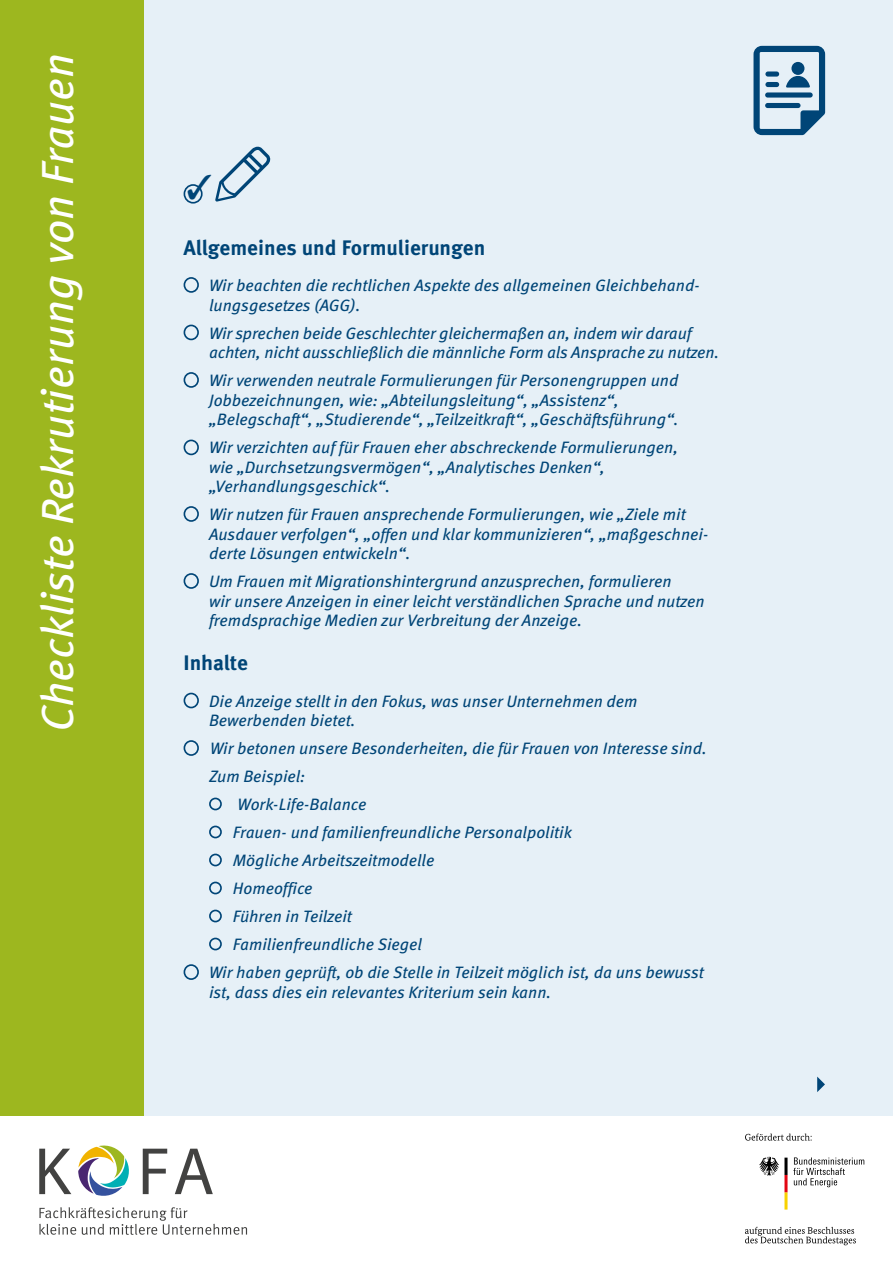
<style>
.page{position:relative;width:893px;height:1263px;background:#fff}
.page>*{position:absolute;margin:0;border:0;box-sizing:border-box;transform-origin:0 0}
.t1{font:italic 45px "Meta OT";color:#fff}
.t2{font:700 21px "Meta OT";color:#004577}
.t3{font:italic 16.5px/19.5px "Meta OT";color:#004577}
</style>
<div class="page">
<div style="left:0;top:0;width:893px;height:1116px;background:#e6f0f7"></div>
<div style="left:0;top:0;width:143px;height:1116px;background:#9db71f"></div>
<svg style="left:78px;top:1145px;width:51px;height:51px"></svg>
<svg style="left:39px;top:1149px;width:32px;height:45px"></svg>
<svg style="left:143px;top:1149px;width:24px;height:45px"></svg>
<svg style="left:175px;top:1149px;width:38px;height:45px"></svg>
<svg style="left:39px;top:1207px;width:208px;height:28px"></svg>
<svg style="left:759px;top:1157px;width:28px;height:52px"></svg>
<svg style="left:793px;top:1157px;width:71px;height:30px"></svg>
<svg style="left:745px;top:1133px;width:67px;height:7px"></svg>
<svg style="left:745px;top:1227px;width:111px;height:18px"></svg>
<div style="left:184px;top:277px;width:15px;height:16px;border:2px solid #004577;border-radius:50%"></div>
<div style="left:184px;top:325px;width:15px;height:15px;border:2px solid #004577;border-radius:50%"></div>
<div style="left:184px;top:372px;width:15px;height:16px;border:2px solid #004577;border-radius:50%"></div>
<div style="left:184px;top:440px;width:15px;height:15px;border:2px solid #004577;border-radius:50%"></div>
<div style="left:184px;top:506px;width:15px;height:16px;border:2px solid #004577;border-radius:50%"></div>
<div style="left:184px;top:573px;width:15px;height:16px;border:2px solid #004577;border-radius:50%"></div>
<div style="left:184px;top:693px;width:15px;height:15px;border:2px solid #004577;border-radius:50%"></div>
<div style="left:184px;top:740px;width:15px;height:16px;border:2px solid #004577;border-radius:50%"></div>
<div style="left:209px;top:798px;width:13px;height:12px;border:2px solid #004578;border-radius:50%"></div>
<div style="left:209px;top:826px;width:13px;height:12px;border:2px solid #004578;border-radius:50%"></div>
<div style="left:209px;top:854px;width:13px;height:12px;border:2px solid #004578;border-radius:50%"></div>
<div style="left:209px;top:882px;width:13px;height:12px;border:2px solid #004578;border-radius:50%"></div>
<div style="left:209px;top:910px;width:13px;height:12px;border:2px solid #004578;border-radius:50%"></div>
<div style="left:209px;top:938px;width:13px;height:12px;border:2px solid #004578;border-radius:50%"></div>
<div style="left:184px;top:964px;width:15px;height:16px;border:2px solid #004577;border-radius:50%"></div>
<svg style="left:753px;top:46px;width:72px;height:89px"></svg>
<svg style="left:817px;top:1076px;width:8px;height:16px"></svg>
<div style="left:184px;top:184px;width:19px;height:20px;border:2px solid #004577;border-radius:50%"></div>
<svg style="left:188px;top:147px;width:82px;height:55px"></svg>
<h1 class="t1" style="left:32px;top:732px;width:681px;rotate:-90deg">Checkliste Rekrutierung von Frauen</h1>
<p class="t2" style="left:184px;top:235px;width:303px">Allgemeines und Formulierungen</p>
<p class="t3" style="left:209px;top:276px;width:492px">Wir beachten die rechtlichen Aspekte des allgemeinen Gleichbehand&shy;lungsgesetzes (AGG).</p>
<p class="t3" style="left:209px;top:324px;width:512px">Wir sprechen beide Geschlechter gleichermaßen an, indem wir darauf achten, nicht ausschließlich die männliche Form als Ansprache zu nutzen.</p>
<p class="t3" style="left:209px;top:371px;width:471px">Wir verwenden neutrale Formulierungen für Personengruppen und<br>Jobbezeichnungen, wie: „Abteilungsleitung“, „Assistenz“, „Belegschaft“, „Studierende“, „Teilzeitkraft“, „Geschäftsführung“.</p>
<p class="t3" style="left:209px;top:438px;width:471px">Wir verzichten auf für Frauen eher abschreckende Formulierungen, wie „Durchsetzungsvermögen“, „Analytisches Denken“, „Verhandlungsgeschick“.</p>
<p class="t3" style="left:209px;top:505px;width:501px">Wir nutzen für Frauen ansprechende Formulierungen, wie „Ziele mit<br>Ausdauer verfolgen“, „offen und klar kommunizieren“, „maßgeschnei&shy;derte Lösungen entwickeln“.</p>
<p class="t3" style="left:209px;top:572px;width:497px">Um Frauen mit Migrationshintergrund anzusprechen, formulieren<br>wir unsere Anzeigen in einer leicht verständlichen Sprache und nutzen fremdsprachige Medien zur Verbreitung der Anzeige.</p>
<p class="t2" style="left:184px;top:650px;width:66px">Inhalte</p>
<p class="t3" style="left:209px;top:692px;width:430px">Die Anzeige stellt in den Fokus, was unser Unternehmen dem<br>Bewerbenden bietet.</p>
<p class="t3" style="left:210px;top:739px;width:498px">Wir betonen unsere Besonderheiten, die für Frauen von Interesse sind.</p>
<p class="t3" style="left:209px;top:767px;width:98px">Zum Beispiel:</p>
<p class="t3" style="left:238px;top:795px;width:130px">Work-Life-Balance</p>
<p class="t3" style="left:233px;top:823px;width:340px">Frauen- und familienfreundliche Personalpolitik</p>
<p class="t3" style="left:233px;top:851px;width:203px">Mögliche Arbeitszeitmodelle</p>
<p class="t3" style="left:233px;top:879px;width:81px">Homeoffice</p>
<p class="t3" style="left:233px;top:907px;width:120px">Führen in Teilzeit</p>
<p class="t3" style="left:233px;top:935px;width:191px">Familienfreundliche Siegel</p>
<p class="t3" style="left:209px;top:963px;width:496px">Wir haben geprüft, ob die Stelle in Teilzeit möglich ist, da uns bewusst</p>
<p class="t3" style="left:209px;top:983px;width:344px">ist, dass dies ein relevantes Kriterium sein kann.</p>
</div>
